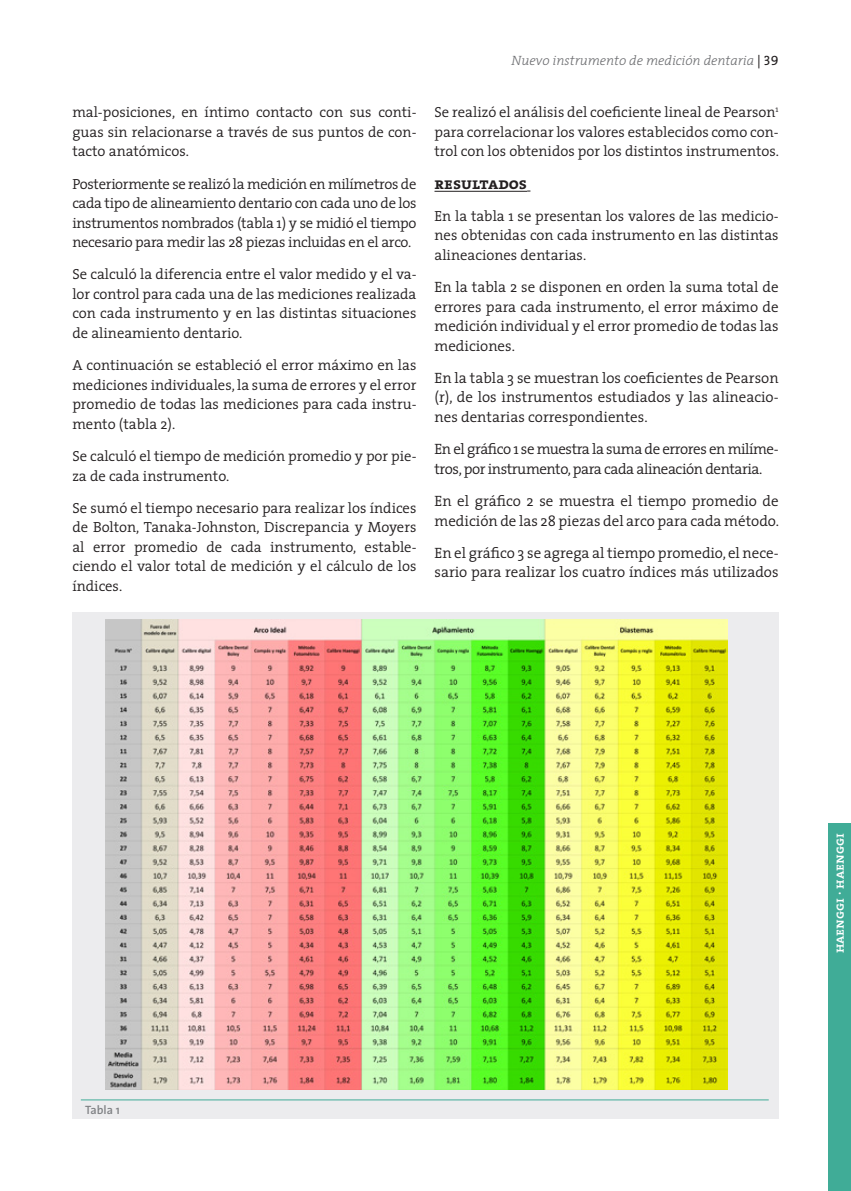
<style>
.page{position:relative;width:851px;height:1191px;background:#fff}
.page>*{position:absolute;margin:0;border:0;box-sizing:border-box;transform-origin:0 0}
.Subtitulos_1{font:16.5px "The Serif Bold Caps";color:#231f20}
.Texto{font:300 15px/19.5px "The Serif";color:#231f20;text-align:justify}
.Texto-2{font:300 15px/19.5px "The Serif";letter-spacing:-.03em;color:#231f20}
.Texto-3{font:300 14.7px/19.5px "The Serif";color:#231f20;text-align:justify}
.t1{font:italic 300 13.5px "The Serif";color:#6c6d70}
.t2{font:13.5px "The Serif Semi Bold Caps";color:#fff}
.Epigrafe{font:600 12.15px "The Sans";color:#808285}
.s1{font-family:"The Serif Regular Caps";font-weight:400;font-style:normal;color:#231f20}
</style>
<div class="page">
<div style="left:72px;top:612px;width:706px;height:506px;background:#ececee"></div>
<hr style="left:81px;top:1099px;width:687px;height:1px;background:#40ac97">
<hr style="left:434px;top:191px;width:93px;height:1px;background:#231f20">
<img style="left:105px;top:619px;width:622px;height:470px">
<div style="left:828px;top:823px;width:22px;height:368px;background:#40ac97"></div>
<p class="Texto-3" style="left:72px;top:102px;width:345px">mal-posiciones, en íntimo contacto con sus conti&shy;guas sin relacionarse a través de sus puntos de con&shy;tacto anatómicos.</p>
<p class="Texto-3" style="left:72px;top:173px;width:345px">Posteriormente se realizó la medición en milímetros de cada tipo de alineamiento dentario con cada uno de los instrumentos nombrados (tabla 1) y se midió el tiempo necesario para medir las 28 piezas incluidas en el arco.</p>
<p class="Texto-3" style="left:72px;top:264px;width:345px">Se calculó la diferencia entre el valor medido y el va&shy;lor control para cada una de las mediciones realizada con cada instrumento y en las distintas situaciones de alineamiento dentario.</p>
<p class="Texto-3" style="left:72px;top:355px;width:345px">A continuación se estableció el error máximo en las mediciones individuales, la suma de errores y el error promedio de todas las mediciones para cada instru&shy;mento (tabla 2).</p>
<p class="Texto-3" style="left:72px;top:446px;width:345px">Se calculó el tiempo de medición promedio y por pie&shy;za de cada instrumento.</p>
<p class="Texto-3" style="left:72px;top:497px;width:345px">Se sumó el tiempo necesario para realizar los índices de Bolton, Tanaka-Johnston, Discrepancia y Moyers al error promedio de cada instrumento, estable&shy;ciendo el valor total de medición y el cálculo de los índices.</p>
<p class="t1" style="left:511px;top:50px;width:268px">Nuevo instrumento de medición dentaria <span class="s1">| 39</span></p>
<p class="Texto-3" style="left:434px;top:102px;width:346px">Se realizó el análisis del coeficiente lineal de Pearson<sup>1 </sup>para correlacionar los valores establecidos como con&shy;trol con los obtenidos por los distintos instrumentos.</p>
<p class="Subtitulos_1" style="left:434px;top:169px;width:94px">resultados</p>
<p class="Texto-3" style="left:434px;top:206px;width:345px">En la tabla 1 se presentan los valores de las medicio&shy;nes obtenidas con cada instrumento en las distintas alineaciones dentarias.</p>
<p class="Texto" style="left:434px;top:277px;width:345px">En la tabla 2 se disponen en orden la suma total de errores para cada instrumento, el error máximo de medición individual y el error promedio de todas las mediciones.</p>
<p class="Texto" style="left:434px;top:368px;width:345px">En la tabla 3 se muestran los coeficientes de Pearson (r), de los instrumentos estudiados y las alineacio&shy;nes dentarias correspondientes.</p>
<p class="Texto-2" style="left:434px;top:439px;width:345px">En el gráfico 1 se muestra la suma de errores en milíme&shy;tros, por instrumento, para cada alineación dentaria.</p>
<p class="Texto" style="left:434px;top:491px;width:346px">En el gráfico 2 se muestra el tiempo promedio de medición de las 28 piezas del arco para cada método.</p>
<p class="Texto" style="left:434px;top:542px;width:345px">En el gráfico 3 se agrega al tiempo promedio, el nece&shy;sario para realizar los cuatro índices más utilizados</p>
<p class="Epigrafe" style="left:85px;top:1099px;width:36px">Tabla 1</p>
<p class="t2" style="left:827px;top:953px;width:121px;rotate:-90deg">haenggi · haenggi</p>
</div>
